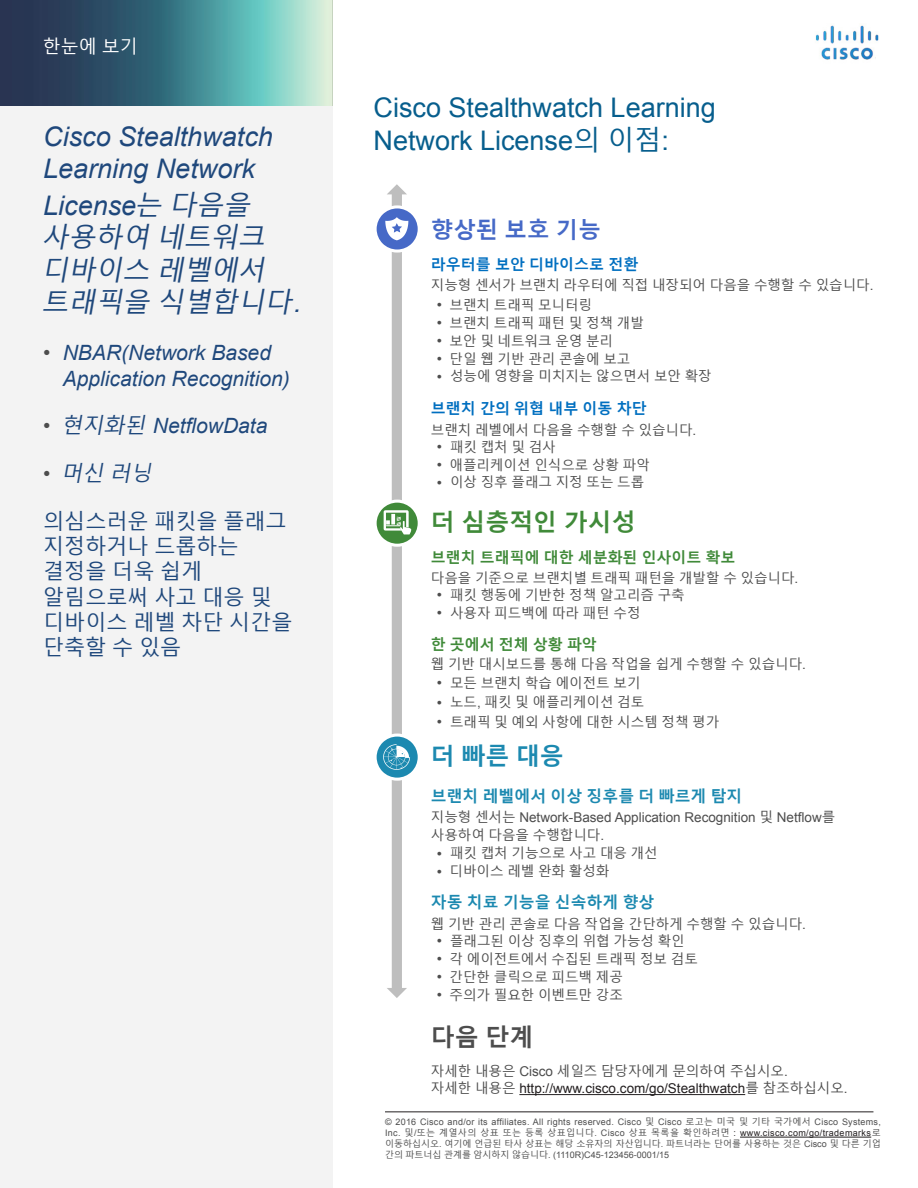
<style>
.page{position:relative;width:918px;height:1188px;background:#fff}
.page>*{position:absolute;margin:0;border:0;box-sizing:border-box;transform-origin:0 0}
.Paragraph_Style_2{font:27px/32.4px "Arial";color:#075e8d}
.Paragraph_Style_10{font:italic 27px/32.4px "Malgun Gothic";color:#1f487c}
.Paragraph_Style_2-2{font:italic 27px/32.4px "Arial";color:#1f487c}
.Paragraph_Style_4{font:700 24px "Malgun Gothic";color:#408a39}
.Paragraph_Style_5{font:700 24px "Malgun Gothic";color:#1c89b0}
.Paragraph_Style_5-2{font:700 24px "Malgun Gothic";color:#4d4d4d}
.Paragraph_Style_4-2{font:700 22.5px "Malgun Gothic";color:#4669c7}
.Paragraph_Style_1{font:21px/25.2px "Malgun Gothic";color:#1f487c}
.Paragraph_Style_11{font:italic 21px/25.2px "Arial";color:#1f487c}
.Paragraph_Style_13{font:italic 21px "Arial";color:#1f487c}
.Paragraph_Style_14{font:italic 21px "Malgun Gothic";color:#1f487c}
.Paragraph_Style_1-2{font:18px "Malgun Gothic";color:#fff}
.Paragraph_Style_3{font:700 15.9px "Malgun Gothic";color:#1c89b0}
.Paragraph_Style_2-3{font:700 15.9px "Malgun Gothic";color:#1c89b0}
.Paragraph_Style_3-2{font:700 15px "Malgun Gothic";color:#408a39}
.Paragraph_Style_3-3{font:700 15px "Malgun Gothic";color:#006fc0}
.Paragraph_Style_2-4{font:700 15px "Malgun Gothic";color:#006fc0}
.Paragraph_Style_15{font:13.5px "Malgun Gothic";color:#4d4d4d}
.Paragraph_Style_3-4{font:13.5px "Malgun Gothic";color:#4d4d4d}
.Paragraph_Style_3-5{font:13.5px/18px "Arial";color:#4d4d4d}
.Paragraph_Style_1-3{font:13.5px "Arial";color:#231f20}
.Paragraph_Style_17{font:13.5px "Malgun Gothic";color:#4d4d4d}
.Paragraph_Style_16{font:13.5px "Malgun Gothic";color:#4d4d4d}
.Paragraph_Style_20{font:13.5px "Malgun Gothic";color:#4d4d4d}
.Paragraph_Style_18{font:13.5px "Malgun Gothic";color:#4d4d4d}
.Paragraph_Style_19{font:13.5px "Malgun Gothic";color:#4d4d4d}
.Paragraph_Style_1-4{font:9px/10.8px "Arial";letter-spacing:.03em;color:#4d4d4d;text-align:justify}
.s1{font-family:"Arial"}
.s2{font-style:normal;color:#4d4d4d}
.s3{font-family:"Malgun Gothic"}
.s4{font-family:"Arial";font-style:normal;color:#4d4d4d}
.s5{font-size:21.15px}
.s6{font-family:"Arial";font-size:15px}
.s7{font-family:"Malgun Gothic";color:#4d4d4d}
.s8{color:#4d4d4d}
.s9{color:#231f20}
</style>
<div class="page">
<img style="left:0;top:0;width:333px;height:106px">
<div style="left:0;top:106px;width:333px;height:1082px;background:#f3f3f3"></div>
<hr style="left:385px;top:1112px;width:488px;height:1px;background:#231f20">
<svg style="left:376px;top:184px;width:42px;height:814px"></svg>
<img style="left:815px;top:25px;width:64px;height:35px">
<hr style="left:519px;top:1094px;width:226px;height:1px;background:#231f20">
<hr style="left:740px;top:1137px;width:131px;height:1px;background:#231f20">
<p class="Paragraph_Style_1-2" style="left:43px;top:36px;width:97px">한눈에 보기</p>
<p class="Paragraph_Style_2-2" style="left:43px;top:120px;width:231px">Cisco Stealthwatch<br>Learning Network</p>
<p class="Paragraph_Style_10" style="left:41px;top:190px;width:261px"><span class="s1">License</span>는다음을 사용하여 네트워크 디바이스 레벨에서 트래픽을 식별합니다<span class="s1">.</span></p>
<p class="Paragraph_Style_11" style="left:63px;top:341px;width:229px;text-indent:-20px"><span class="s2">•</span> NBAR(Network Based<br>Application Recognition)</p>
<p class="Paragraph_Style_13" style="left:43px;top:412px;width:226px"><span class="s2">•</span> <span class="s3">현지화된</span> NetflowData</p>
<p class="Paragraph_Style_14" style="left:43px;top:462px;width:114px"><span class="s4">•</span> 머신 러닝</p>
<p class="Paragraph_Style_1" style="left:43px;top:509px;width:251px">의심스러운 패킷을 플래그 지정하거나 드롭하는 결정을 더욱 쉽게 알림으로써 <span class="s5">사고 대응 및 </span>디바이스 레벨 차단 시간을 단축할 수 있음</p>
<p class="Paragraph_Style_2" style="left:374px;top:92px;width:344px">Cisco Stealthwatch Learning<br>Network License<span class="s3">의 이점</span>:</p>
<p class="Paragraph_Style_4-2" style="left:431px;top:217px;width:172px">향상된 보호 기능</p>
<p class="Paragraph_Style_3-3" style="left:431px;top:256px;width:209px">라우터를 보안 디바이스로 전환</p>
<p class="Paragraph_Style_3-4" style="left:431px;top:277px;width:444px">지능형 센서가 브랜치 라우터에 직접 내장되어 다음을 수행할 수 있습니다<span class="s1">.</span></p>
<p class="Paragraph_Style_15" style="left:437px;top:297px;width:157px"><span class="s6">•</span> 브랜치 트래픽 모니터링</p>
<p class="Paragraph_Style_15" style="left:437px;top:315px;width:209px"><span class="s6">•</span> 브랜치 트래픽 패턴 및 정책 개발</p>
<p class="Paragraph_Style_15" style="left:437px;top:333px;width:178px"><span class="s6">•</span> 보안 및 네트워크 운영 분리</p>
<p class="Paragraph_Style_15" style="left:437px;top:351px;width:195px"><span class="s6">•</span> 단일 웹 기반 관리 콘솔에 보고</p>
<p class="Paragraph_Style_16" style="left:437px;top:369px;width:276px"><span class="s6">•</span> 성능에 영향을 미치지는 않으면서 보안 확장</p>
<p class="Paragraph_Style_2-4" style="left:431px;top:399px;width:217px">브랜치 간의 위협 내부 이동 차단</p>
<p class="Paragraph_Style_3-4" style="left:431px;top:422px;width:267px">브랜치 레벨에서 다음을 수행할 수 있습니다<span class="s1">.</span></p>
<p class="Paragraph_Style_15" style="left:437px;top:439px;width:120px"><span class="s6">•</span> 패킷 캡처 및 검사</p>
<p class="Paragraph_Style_15" style="left:437px;top:457px;width:214px"><span class="s6">•</span> 애플리케이션 인식으로 상황 파악</p>
<p class="Paragraph_Style_17" style="left:437px;top:475px;width:209px"><span class="s6">•</span> 이상 징후 플래그 지정 또는 드롭</p>
<p class="Paragraph_Style_4" style="left:431px;top:508px;width:206px">더 심층적인 가시성</p>
<p class="Paragraph_Style_3-2" style="left:431px;top:549px;width:306px">브랜치 트래픽에 대한 세분화된 인사이트 확보</p>
<p class="Paragraph_Style_3-4" style="left:431px;top:570px;width:369px">다음을 기준으로 브랜치별 트래픽 패턴을 개발할 수 있습니다<span class="s1">.</span></p>
<p class="Paragraph_Style_15" style="left:437px;top:587px;width:249px"><span class="s6">•</span> 패킷 행동에 기반한 정책 알고리즘 구축</p>
<p class="Paragraph_Style_18" style="left:437px;top:605px;width:205px"><span class="s6">•</span> 사용자 피드백에 따라 패턴 수정</p>
<p class="Paragraph_Style_3-2" style="left:431px;top:636px;width:168px">한 곳에서 전체 상황 파악</p>
<p class="Paragraph_Style_3-4" style="left:431px;top:657px;width:377px">웹 기반 대시보드를 통해 다음 작업을 쉽게 수행할 수 있습니다<span class="s1">.</span></p>
<p class="Paragraph_Style_15" style="left:437px;top:675px;width:205px"><span class="s6">•</span> 모든 브랜치 학습 에이전트 보기</p>
<p class="Paragraph_Style_15" style="left:437px;top:695px;width:209px"><span class="s6">•</span> 노드<span class="s1">,</span> 패킷 및 애플리케이션 검토</p>
<p class="Paragraph_Style_17" style="left:437px;top:714px;width:284px"><span class="s6">•</span> 트래픽 및 예외 사항에 대한 시스템 정책 평가</p>
<p class="Paragraph_Style_5" style="left:431px;top:742px;width:135px">더 빠른 대응</p>
<p class="Paragraph_Style_3" style="left:431px;top:787px;width:313px">브랜치 레벨에서 이상 징후를 더 빠르게 탐지</p>
<p class="Paragraph_Style_3-5" style="left:431px;top:808px;width:406px"><span class="s3">지능형 센서는</span> Network-Based Application Recognition <span class="s3">및</span> Netflow<span class="s3">를 사용하여 다음을 수행합니다</span>.</p>
<p class="Paragraph_Style_15" style="left:437px;top:846px;width:222px"><span class="s6">•</span> 패킷 캡처 기능으로 사고 대응 개선</p>
<p class="Paragraph_Style_16" style="left:437px;top:864px;width:174px"><span class="s6">•</span> 디바이스 레벨 완화 활성화</p>
<p class="Paragraph_Style_2-3" style="left:431px;top:892px;width:225px">자동 치료 기능을 신속하게 향상</p>
<p class="Paragraph_Style_3-4" style="left:431px;top:916px;width:377px">웹 기반 관리 콘솔로 다음 작업을 간단하게 수행할 수 있습니다<span class="s1">.</span></p>
<p class="Paragraph_Style_15" style="left:437px;top:933px;width:249px"><span class="s6">•</span> 플래그된 이상 징후의 위협 가능성 확인</p>
<p class="Paragraph_Style_15" style="left:437px;top:951px;width:263px"><span class="s6">•</span> 각 에이전트에서 수집된 트래픽 정보 검토</p>
<p class="Paragraph_Style_15" style="left:437px;top:969px;width:187px"><span class="s6">•</span> 간단한 클릭으로 피드백 제공</p>
<p class="Paragraph_Style_19" style="left:437px;top:987px;width:187px"><span class="s6">•</span> 주의가 필요한 이벤트만 강조</p>
<p class="Paragraph_Style_5-2" style="left:431px;top:1023px;width:104px">다음 단계</p>
<p class="Paragraph_Style_20" style="left:431px;top:1063px;width:359px">자세한 내용은 <span class="s1">Cisco</span> 세일즈 담당자에게 문의하여 주십시오<span class="s1">.</span></p>
<p class="Paragraph_Style_1-3" style="left:431px;top:1080px;width:418px"><span class="s7">자세한 내용은</span> http://www.cisco.com/go/Stealthwatch<span class="s7">를 참조하십시오</span><span class="s8">.</span></p>
<p class="Paragraph_Style_1-4" style="left:385px;top:1117px;width:497px">© 2016 Cisco and/or its affiliates. All rights reserved. Cisco <span class="s3">및</span> Cisco <span class="s3">로고는 미국 및 기타 국가에서</span> Cisco Systems, Inc. <span class="s3">및</span>/<span class="s3">또는 계열사의 상표 또는 등록 상표입니다</span>. Cisco <span class="s3">상표 목록을 확인하려면</span> <span class="s9">: www.cisco.com/go/trademarks</span><span class="s3">로 이동하십시오</span>. <span class="s3">여기에 언급된 타사 상표는 해당 소유자의 자산입니다</span>. <span class="s3">파트너라는 단어를 사용하는 것은</span> Cisco <span class="s3">및 다른 기업 간의 파트너십 관계를 암시하지 않습니다</span>. (1110R)C45-123456-0001/15</p>
</div>
